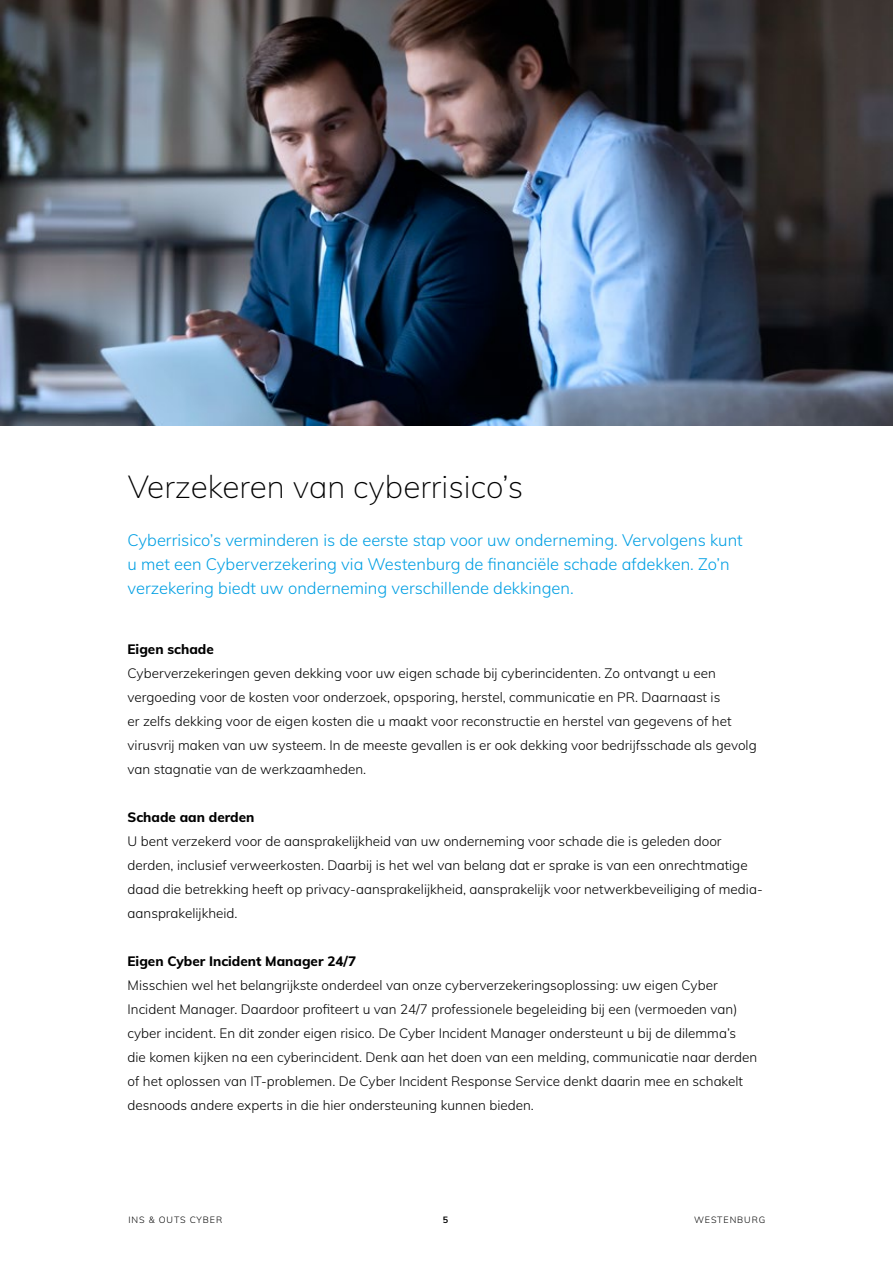
<style>
.page{position:relative;width:893px;height:1263px;background:#fff}
.page>*{position:absolute;margin:0;border:0;box-sizing:border-box;transform-origin:0 0}
.t1{font:200 31.5px "Muli";color:#000}
.t2{font:300 16.5px/24px "Muli";color:#009fe3}
.t3{font:300 13.5px/24px "Muli";color:#000}
.t4{font:800 13.5px "Muli";color:#000}
.t5{font:300 9px "Muli";letter-spacing:.1em;color:#000}
.t6{font:700 9px "Muli";color:#000}
</style>
<div class="page">
<img style="left:0;top:0;width:893px;height:426px">
<h1 class="t1" style="left:128px;top:464px;width:397px">Verzekeren van cyberrisico’s</h1>
<p class="t2" style="left:128px;top:527px;width:617px">Cyberrisico’s verminderen is de eerste stap voor uw onderneming. Vervolgens kunt u met een Cyberverzekering via Westenburg de financiële schade afdekken. Zo’n verzekering biedt uw onderneming verschillende dekkingen.</p>
<p class="t4" style="left:128px;top:639px;width:88px">Eigen schade</p>
<p class="t3" style="left:128px;top:661px;width:631px">Cyberverzekeringen geven dekking voor uw eigen schade bij cyberincidenten. Zo ontvangt u een vergoeding voor de kosten voor onderzoek, opsporing, herstel, communicatie en PR. Daarnaast is<br>er zelfs dekking voor de eigen kosten die u maakt voor reconstructie en herstel van gegevens of het virusvrij maken van uw systeem. In de meeste gevallen is er ook dekking voor bedrijfsschade als gevolg van stagnatie van de werkzaamheden.</p>
<p class="t4" style="left:128px;top:807px;width:128px">Schade aan derden</p>
<p class="t3" style="left:128px;top:829px;width:637px">U bent verzekerd voor de aansprakelijkheid van uw onderneming voor schade die is geleden door derden, inclusief verweerkosten. Daarbij is het wel van belang dat er sprake is van een onrechtmatige daad die betrekking heeft op privacy-aansprakelijkheid, aansprakelijk voor netwerkbeveiliging of media&shy;aansprakelijkheid.</p>
<p class="t4" style="left:128px;top:951px;width:230px">Eigen Cyber Incident Manager 24/7</p>
<p class="t3" style="left:128px;top:973px;width:631px">Misschien wel het belangrijkste onderdeel van onze cyberverzekeringsoplossing: uw eigen Cyber Incident Manager. Daardoor profiteert u van 24/7 professionele begeleiding bij een (vermoeden van) cyber incident. En dit zonder eigen risico. De Cyber Incident Manager ondersteunt u bij de dilemma’s die komen kijken na een cyberincident. Denk aan het doen van een melding, communicatie naar derden of het oplossen van IT-problemen. De Cyber Incident Response Service denkt daarin mee en schakelt desnoods andere experts in die hier ondersteuning kunnen bieden.</p>
<p class="t5" style="left:128px;top:1213px;width:95px">INS &amp; OUTS CYBER</p>
<p class="t6" style="left:443px;top:1213px;width:7px">5</p>
<p class="t5" style="left:694px;top:1213px;width:73px">WESTENBURG</p>
</div>
